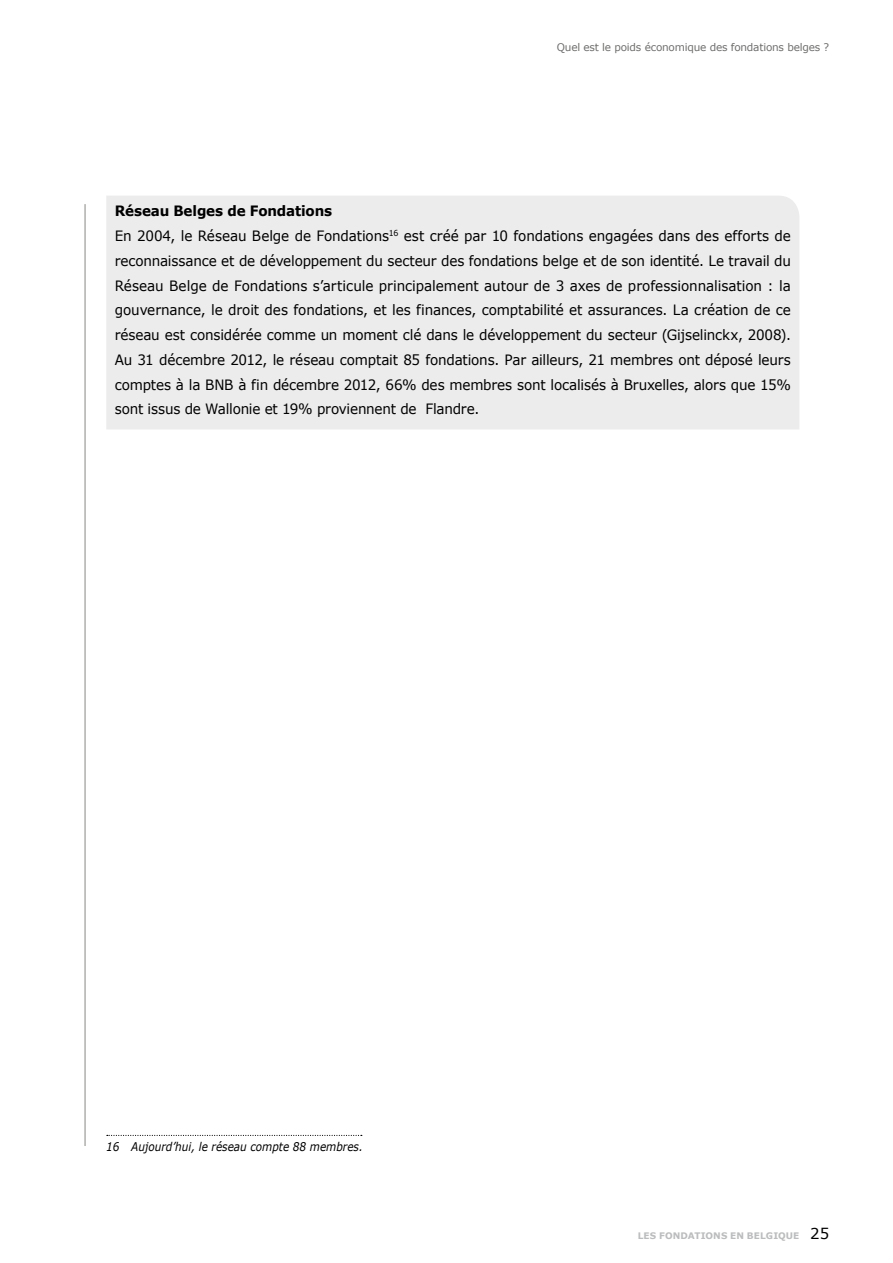
<style>
.page{position:relative;width:893px;height:1263px;background:#fff}
.page>*{position:absolute;margin:0;border:0;box-sizing:border-box;transform-origin:0 0}
.t1{font:14.25px/24.8px "Verdana";letter-spacing:-.01em;color:#000;scale:.95 1}
.t2{font:italic 12px "Verdana";color:#000;scale:.87 1}
.t3{font:10.5px "Verdana";letter-spacing:-.02em;color:#6f6f6e}
.t4{font:700 9px "Verdana";letter-spacing:.01em;color:#bbbcbd}
.s1{font-weight:700}
.s2{font-weight:400;font-size:15px;color:#000}
</style>
<div class="page">
<hr style="left:85px;top:204px;width:1px;height:947px;background:#878786">
<div style="left:106px;top:196px;width:693px;height:233px;background:#ececed"></div>
<svg style="left:107px;top:1135px;width:255px;height:1px"></svg>
<div style="left:73px;top:1146px;width:21px;height:117px;background:#fff"></div>
<p class="t3" style="left:557px;top:40px;width:274px">Quel est le poids économique des fondations belges ?</p>
<p class="t1" style="left:115px;top:199px;width:713px"><span class="s1">Réseau Belges de Fondations<br></span>En 2004, le Réseau Belge de Fondations<sup>16</sup> est créé par 10 fondations engagées dans des efforts de reconnaissance et de développement du secteur des fondations belge et de son identité. Le travail du Réseau Belge de Fondations s’articule principalement autour de 3 axes de professionnalisation : la gouvernance, le droit des fondations, et les finances, comptabilité et assurances. La création de ce réseau est considérée comme un moment clé dans le développement du secteur (Gijselinckx, 2008).<br>Au 31 décembre 2012, le réseau comptait 85 fondations. Par ailleurs, 21 membres ont déposé leurs comptes à la BNB à fin décembre 2012, 66% des membres sont localisés à Bruxelles, alors que 15% sont issus de Wallonie et 19% proviennent de Flandre.</p>
<p class="t2" style="left:106px;top:1138px;width:296px">16 Aujourd’hui, le réseau compte 88 membres.</p>
<p class="t4" style="left:638px;top:1230px;width:193px">LES FONDATIONS EN BELGIQUE <span class="s2">25</span></p>
</div>
